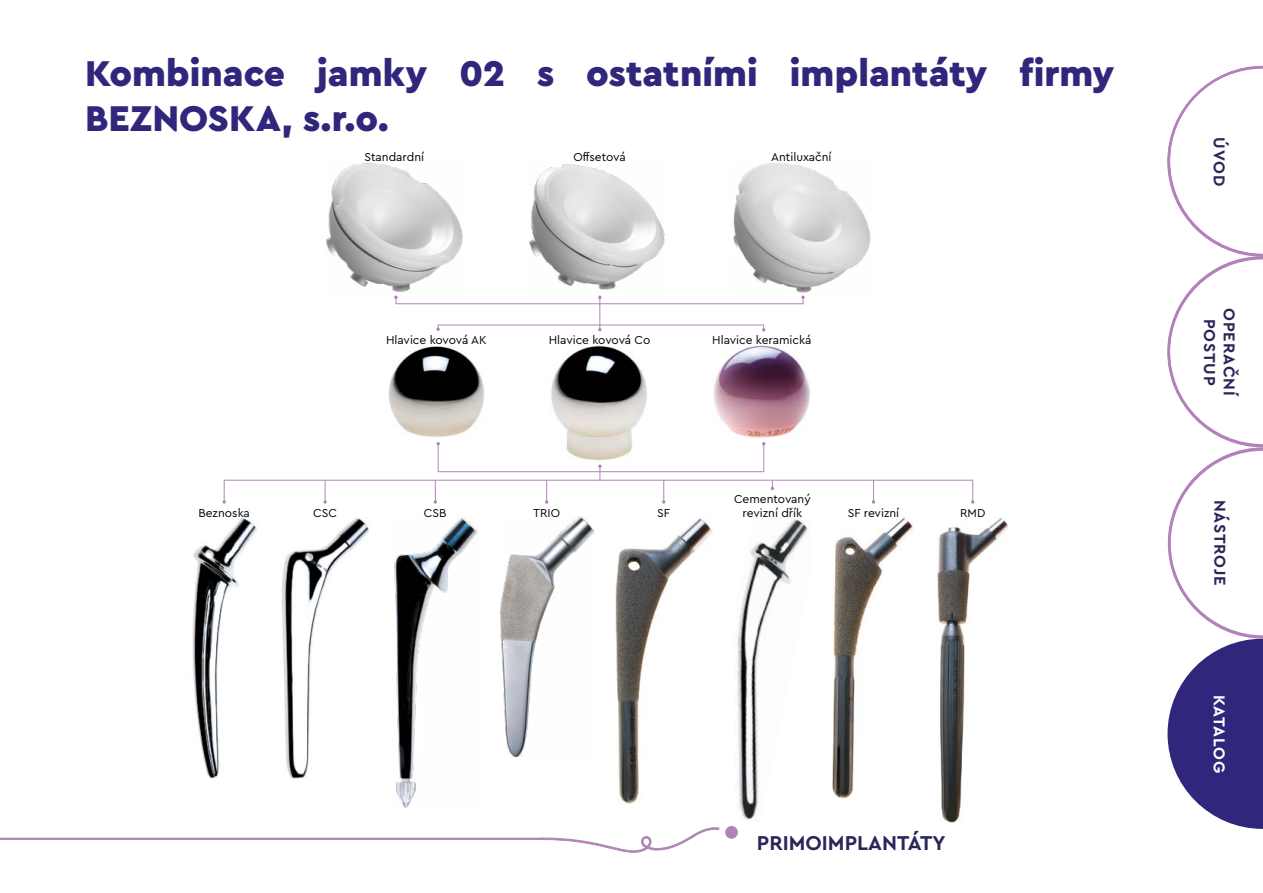
<style>
.page{position:relative;width:1263px;height:893px;background:#fff}
.page>*{position:absolute;margin:0;border:0;box-sizing:border-box;transform-origin:0 0}
.t1{font:900 37.5px/45px "Cera Pro";color:#30277c}
.t2{font:700 21px "Cera Pro";color:#292659}
.t3{font:700 16.5px/19.5px "Cera Pro";letter-spacing:.05em;color:#292659;text-align:center}
.t4{font:700 16.5px "Cera Pro";letter-spacing:.04em;color:#fff}
.t5{font:12px "Cera Pro";color:#000}
</style>
<div class="page">
<hr style="left:0;top:838px;width:542px;height:2px;background:#b283b9">
<svg style="left:540px;top:826px;width:198px;height:27px"></svg>
<svg style="left:1167px;top:66px;width:96px;height:763px"></svg>
<img style="left:388px;top:346px;width:97px;height:92px">
<img style="left:551px;top:345px;width:96px;height:116px">
<img style="left:713px;top:344px;width:97px;height:94px">
<hr style="left:396px;top:303px;width:407px;height:1px;background:#b283b9">
<svg style="left:394px;top:296px;width:4px;height:8px"></svg>
<svg style="left:801px;top:296px;width:4px;height:8px"></svg>
<img style="left:326px;top:163px;width:137px;height:129px">
<img style="left:529px;top:164px;width:136px;height:126px">
<img style="left:733px;top:162px;width:138px;height:130px">
<svg style="left:436px;top:325px;width:4px;height:6px"></svg>
<svg style="left:762px;top:325px;width:3px;height:6px"></svg>
<img style="left:192px;top:517px;width:65px;height:261px">
<img style="left:282px;top:518px;width:87px;height:260px">
<img style="left:615px;top:517px;width:98px;height:287px">
<img style="left:737px;top:519px;width:71px;height:301px">
<img style="left:937px;top:517px;width:71px;height:306px">
<img style="left:832px;top:517px;width:82px;height:282px">
<img style="left:394px;top:517px;width:84px;height:291px">
<img style="left:500px;top:517px;width:93px;height:239px">
<hr style="left:438px;top:325px;width:326px;height:1px;background:#b283b9">
<svg style="left:598px;top:464px;width:4px;height:16px"></svg>
<hr style="left:224px;top:480px;width:749px;height:1px;background:#b283b9">
<svg style="left:222px;top:480px;width:4px;height:24px"></svg>
<svg style="left:771px;top:480px;width:3px;height:10px"></svg>
<svg style="left:436px;top:442px;width:4px;height:30px"></svg>
<svg style="left:762px;top:442px;width:3px;height:30px"></svg>
<hr style="left:438px;top:471px;width:326px;height:1px;background:#b283b9">
<svg style="left:662px;top:480px;width:3px;height:24px"></svg>
<svg style="left:872px;top:480px;width:3px;height:24px"></svg>
<svg style="left:971px;top:480px;width:3px;height:24px"></svg>
<svg style="left:545px;top:480px;width:3px;height:24px"></svg>
<svg style="left:434px;top:480px;width:3px;height:24px"></svg>
<svg style="left:323px;top:480px;width:4px;height:24px"></svg>
<svg style="left:598px;top:296px;width:3px;height:35px"></svg>
<h1 class="t1" style="left:85px;top:49px;width:1030px">Kombinace jamky 02 s ostatními implantáty firmy<br>BEZNOSKA, s.r.o.</h1>
<p class="t5" style="left:364px;top:149px;width:61px">Standardní</p>
<p class="t5" style="left:573px;top:149px;width:54px">Offsetová</p>
<p class="t5" style="left:771px;top:149px;width:62px">Antiluxační</p>
<p class="t5" style="left:386px;top:332px;width:102px">Hlavice kovová AK</p>
<p class="t5" style="left:549px;top:332px;width:103px">Hlavice kovová Co</p>
<p class="t5" style="left:712px;top:332px;width:101px">Hlavice keramická</p>
<p class="t5" style="left:734px;top:491px;width:78px">Cementovaný</p>
<p class="t5" style="left:424px;top:505px;width:24px">CSB</p>
<p class="t5" style="left:533px;top:505px;width:28px">TRIO</p>
<p class="t5" style="left:742px;top:505px;width:61px">revizní dřík</p>
<p class="t5" style="left:848px;top:505px;width:53px">SF revizní</p>
<p class="t5" style="left:960px;top:505px;width:27px">RMD</p>
<p class="t5" style="left:198px;top:505px;width:53px">Beznoska</p>
<p class="t5" style="left:313px;top:505px;width:25px">CSC</p>
<p class="t5" style="left:657px;top:505px;width:14px">SF</p>
<h2 class="t2" style="left:757px;top:829px;width:190px">PRIMOIMPLANTÁTY</h2>
<h3 class="t3" style="left:1230px;top:137px;width:50px;rotate:90deg">ÚVOD</h3>
<h3 class="t3" style="left:1240px;top:308px;width:90px;rotate:90deg">OPERAČNÍ<br>POSTUP</h3>
<h3 class="t3" style="left:1230px;top:499px;width:87px;rotate:90deg">NÁSTROJE</h3>
<h3 class="t4" style="left:1230px;top:694px;width:80px;rotate:90deg">KATALOG</h3>
</div>
